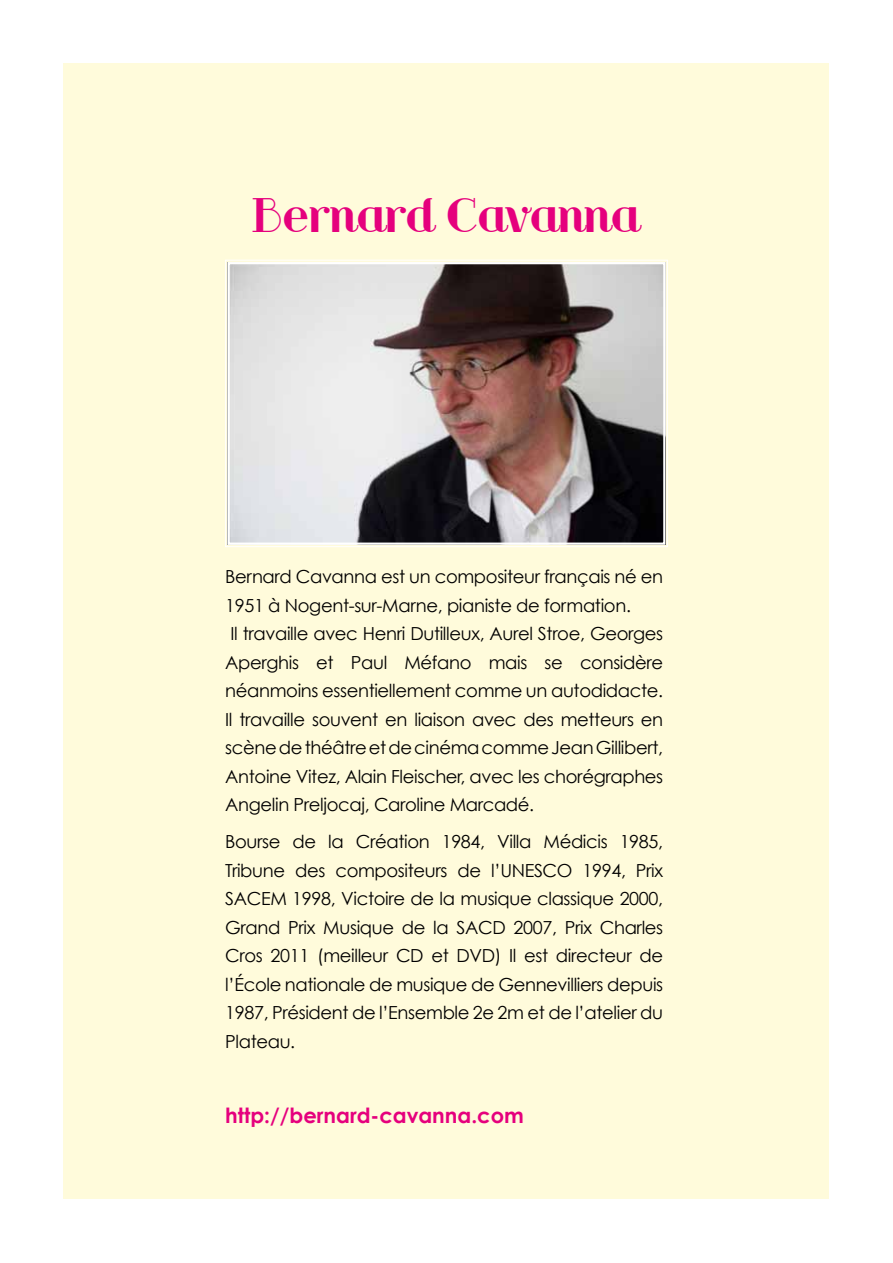
<style>
.page{position:relative;width:893px;height:1263px;background:#fff}
.page>*{position:absolute;margin:0;border:0;box-sizing:border-box;transform-origin:0 0}
.t1{font:45px "Riot Squad";letter-spacing:.03em;color:#e5007d}
.t2{font:700 21px "Century Gothic";color:#e5007d}
.t3{font:18px/28.5px "Century Gothic";letter-spacing:-.02em;color:#000}
</style>
<div class="page">
<div style="left:64px;top:64px;width:765px;height:1135px;background:#fffbdb"></div>
<svg style="left:225px;top:259px;width:443px;height:288px;background:#9f9695"></svg>
<div style="left:227px;top:262px;width:438px;height:283px;border:2px solid #fff"></div>
<h1 class="t1" style="left:253px;top:190px;width:389px">Bernard Cavanna</h1>
<p class="t3" style="left:225px;top:562px;width:440px">Bernard Cavanna est un compositeur français né en 1951 à Nogent-sur-Marne, pianiste de formation.<br>Il travaille avec Henri Dutilleux, Aurel Stroe, Georges Aperghis et Paul Méfano mais se considère néanmoins essentiellement comme un autodidacte.<br>Il travaille souvent en liaison avec des metteurs en scène de théâtre et de cinéma comme Jean Gillibert, Antoine Vitez, Alain Fleischer, avec les chorégraphes Angelin Preljocaj, Caroline Marcadé.</p>
<p class="t3" style="left:225px;top:827px;width:439px;text-align:justify">Bourse de la Création 1984, Villa Médicis 1985, Tribune des compositeurs de l’UNESCO 1994, Prix SACEM 1998, Victoire de la musique classique 2000, Grand Prix Musique de la SACD 2007, Prix Charles Cros 2011 (meilleur CD et DVD) Il est directeur de l’École nationale de musique de Gennevilliers depuis 1987, Président de l’Ensemble 2e 2m et de l’atelier du Plateau.</p>
<p class="t2" style="left:225px;top:1102px;width:300px">http://bernard-cavanna.com</p>
</div>
